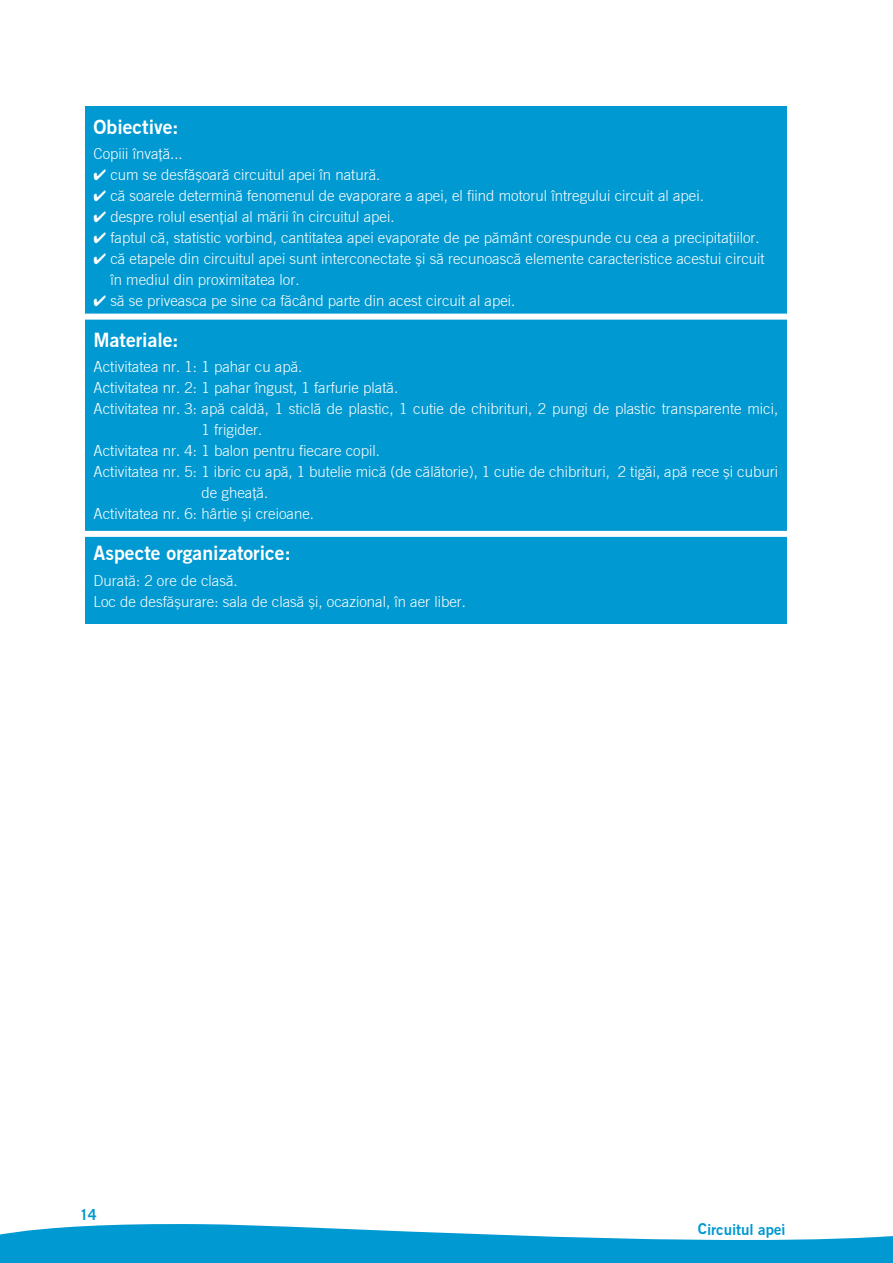
<style>
.page{position:relative;width:893px;height:1263px;background:#fff}
.page>*{position:absolute;margin:0;border:0;box-sizing:border-box;transform-origin:0 0}
.t1{font:19.5px "Rom Trade Gothic LT Std Bold No 2";color:#fff}
.t2{font:300 15px/21px "Rom Trade Gothic LT Std";color:#fff}
.t3{font:15px "Rom Trade Gothic LT Std Bold No 2";color:#0099d1}
.t4{font:700 15px "Rom Trade Gothic LT Std";color:#0099d1}
</style>
<div class="page">
<div style="left:85px;top:106px;width:702px;height:517px;background:#0099d1"></div>
<div style="left:0;top:314px;width:794px;height:6px;background:#fff"></div>
<div style="left:0;top:531px;width:794px;height:6px;background:#fff"></div>
<svg style="left:0;top:1224px;width:893px;height:39px"></svg>
<h1 class="t1" style="left:94px;top:115px;width:87px">Obiective:</h1>
<p class="t2" style="left:94px;top:143px;width:91px">Copiii înva†å...</p>
<p class="t2" style="left:94px;top:164px;width:288px">✔ cum se desfåßoarå circuitul apei în naturå.</p>
<p class="t2" style="left:94px;top:185px;width:612px">✔ cå soarele determinå fenomenul de evaporare a apei, el fiind motorul întregului circuit al apei.</p>
<p class="t2" style="left:94px;top:206px;width:303px">✔ despre rolul esen†ial al mårii în circuitul apei.</p>
<p class="t2" style="left:94px;top:227px;width:668px">✔ faptul cå, statistic vorbind, cantitatea apei evaporate de pe påmânt corespunde cu cea a precipita†iilor.</p>
<p class="t2" style="left:110px;top:248px;width:656px;text-indent:-17px">✔ cå etapele din circuitul apei sunt interconectate ßi så recunoascå elemente caracteristice acestui circuit în mediul din proximitatea lor.</p>
<p class="t2" style="left:94px;top:290px;width:423px">✔ så se priveasca pe sine ca fåcând parte din acest circuit al apei.</p>
<h1 class="t1" style="left:94px;top:328px;width:87px">Materiale:</h1>
<p class="t2" style="left:94px;top:356px;width:210px">Activitatea nr. 1: 1 pahar cu apå.</p>
<p class="t2" style="left:94px;top:377px;width:306px">Activitatea nr. 2: 1 pahar îngust, 1 farfurie platå.</p>
<p class="t2" style="left:94px;top:398px;width:686px">Activitatea nr. 3: apå caldå, 1 sticlå de plastic, 1 cutie de chibrituri, 2 pungi de plastic transparente mici,</p>
<p class="t2" style="left:202px;top:419px;width:62px">1 frigider.</p>
<p class="t2" style="left:94px;top:440px;width:288px">Activitatea nr. 4: 1 balon pentru fiecare copil.</p>
<p class="t2" style="left:94px;top:461px;width:686px">Activitatea nr. 5: 1 ibric cu apå, 1 butelie micå (de cålåtorie), 1 cutie de chibrituri, 2 tigåi, apå rece ßi cuburi</p>
<p class="t2" style="left:202px;top:482px;width:68px">de ghea†å.</p>
<p class="t2" style="left:94px;top:503px;width:222px">Activitatea nr. 6: hârtie ßi creioane.</p>
<h1 class="t1" style="left:94px;top:541px;width:199px">Aspecte organizatorice:</h1>
<p class="t2" style="left:94px;top:570px;width:374px">Duratå: 2 ore de claså.<br>Loc de desfåßurare: sala de claså ßi, ocazional, în aer liber.</p>
<p class="t4" style="left:80px;top:1205px;width:18px">14</p>
<p class="t3" style="left:698px;top:1220px;width:40px;rotate:1deg">Circui</p>
<p class="t3" style="left:736px;top:1220px;width:31px">tul a</p>
</div>
